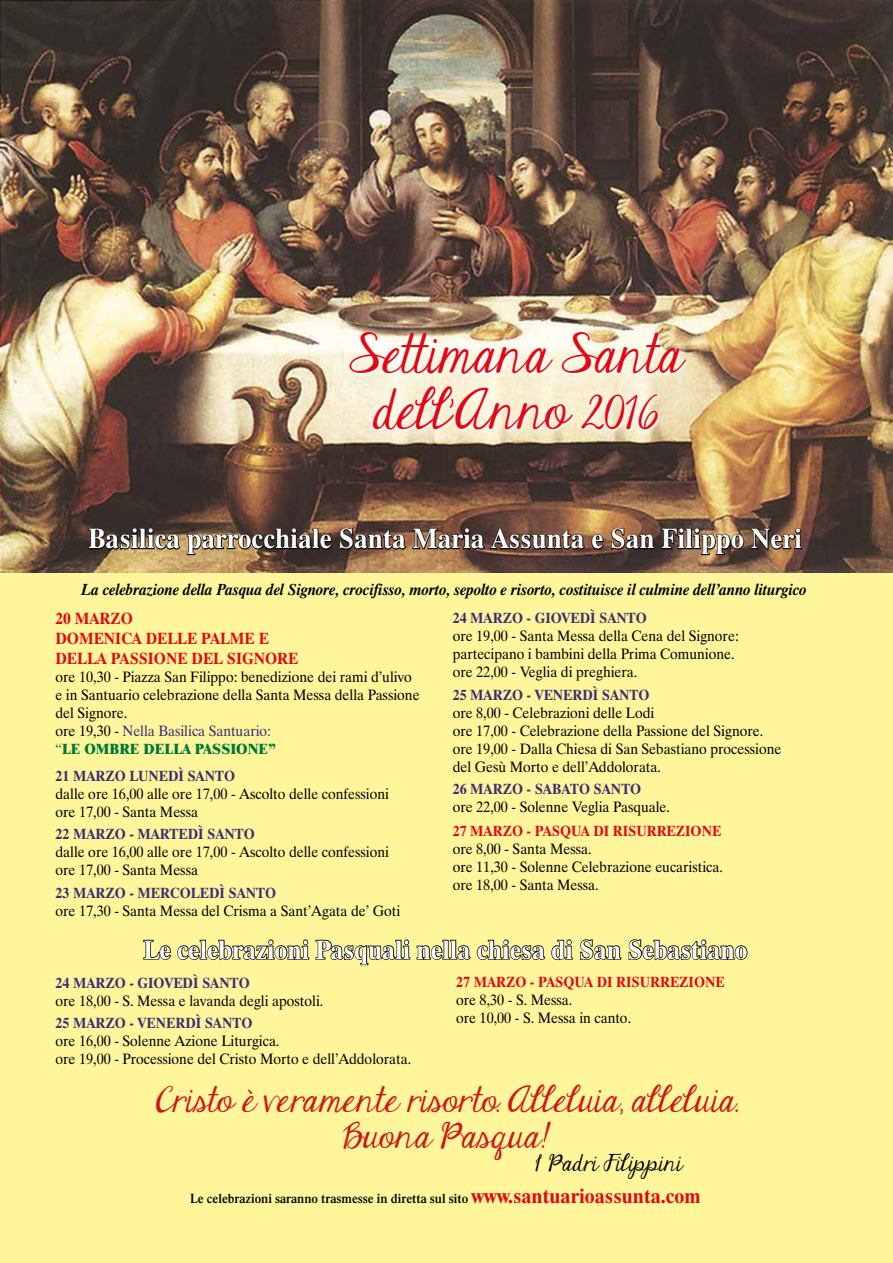
<style>
.page{position:relative;width:893px;height:1263px;background:#fff69b}
.page>*{position:absolute;margin:0;border:0;box-sizing:border-box;transform-origin:0 0}
.t1{font:46.5px/55.5px "Janda Elegant Handwriting";color:#e30613;text-align:center;scale:.94 1}
.t2{font:30px/36px "Janda Elegant Handwriting";color:#cd171a;text-align:center}
.t3{font:700 28.5px "Dutch 801 BT";color:#fff;scale:.94 1}
.t4{font:700 27px "Dutch 801 BT";color:#fff;scale:.94 1}
.t5{font:19.5px "Janda Elegant Handwriting";color:#000}
.t6{font:italic 700 16.5px "Dutch 801 BT";color:#000;scale:.94 1}
.t7{font:700 16.5px/19.8px "Dutch 801 BT";color:#e30613;scale:.94 1}
.t8{font:15px/18px "Dutch 801 BT";color:#000;scale:.94 1}
.t9{font:700 15px "Dutch 801 BT";color:#3b2c76;scale:.94 1}
.t10{font:700 15px "Dutch 801 BT";color:#e30613;scale:.94 1}
.t11{font:600 13.5px "Dutch 801 BT";color:#000;scale:.94 1}
.s1{font-size:39px}
.s2{color:#3b2c76}
.s3{color:#00763c}
.s4{font-weight:800;color:#00763c}
.s5{font-weight:700;font-size:21px;color:#e30613}
</style>
<div class="page">
<img style="left:0;top:0;width:893px;height:572px">
<svg style="left:87px;top:527px;width:246px;height:29px"></svg>
<svg style="left:339px;top:524px;width:464px;height:32px"></svg>
<svg style="left:341px;top:323px;width:354px;height:115px"></svg>
<svg style="left:143px;top:939px;width:479px;height:27px"></svg>
<svg style="left:628px;top:939px;width:120px;height:22px"></svg>
<h1 class="t1" style="left:349px;top:329px;width:356px">Settimana Santa dell'Anno <span class="s1">2016</span></h1>
<h3 class="t3" style="left:88px;top:521px;width:761px">BASILICA PARROCCHIALE SANTA MARIA ASSUNTA E SAN FILIPPO NERI</h3>
<p class="t6" style="left:82px;top:579px;width:773px">La celebrazione della Pasqua del Signore, crocifisso, morto, sepolto e risorto, costituisce il culmine dell’anno liturgico</p>
<p class="t7" style="left:55px;top:609px;width:225px">20 MARZO<br>DOMENICA DELLE PALME E<br>DELLA</p>
<p class="t9" style="left:453px;top:609px;width:197px">24 MARZO - GIOVEDÌ SANTO</p>
<p class="t8" style="left:453px;top:627px;width:306px">ore 19,00 - Santa Messa della Cena del Signore: partecipano i bambini della Prima Comunione. ore 22,00 - Veglia di preghiera.</p>
<p class="t9" style="left:453px;top:685px;width:200px">25 MARZO - VENERDÌ SANTO</p>
<p class="t8" style="left:453px;top:703px;width:351px">ore 8,00 - Celebrazioni delle Lodi<br>ore 17,00 - Celebrazione della Passione del Signore. ore 19,00 - Dalla Chiesa di San Sebastiano processione del Gesù Morto e dell’Addolorata.</p>
<p class="t9" style="left:453px;top:780px;width:191px">26 MARZO - SABATO SANTO</p>
<p class="t8" style="left:453px;top:798px;width:233px">ore 22,00 - Solenne Veglia Pasquale.</p>
<p class="t10" style="left:453px;top:822px;width:208px">27 MARZO - PASQUA DI RISURR</p>
<p class="t10" style="left:667px;top:822px;width:60px">EZIONE</p>
<p class="t8" style="left:453px;top:840px;width:289px">ore 8,00 - Santa Messa.<br>ore 11,30 - Solenne Celebrazione eucaristica. ore 18,00 - Santa Messa.</p>
<p class="t7" style="left:111px;top:648px;width:20px">PASSI</p>
<p class="t7" style="left:154px;top:648px;width:53px">ONE DEL</p>
<p class="t7" style="left:227px;top:648px;width:74px">SIGNORE</p>
<p class="t8" style="left:56px;top:668px;width:389px">ore 10,30 - Piazza San Filippo: benedizione dei rami d’ulivo e in Santuario celebrazione della Santa Messa della Passione del Signore.<br>ore 19,30 - <span class="s2">Nella Basilica Santuario:<br></span><span class="s3">“</span><span class="s4">LE OMBRE DELLA PASSIONE”</span></p>
<p class="t9" style="left:56px;top:767px;width:111px">21 MARZO LUNED</p>
<p class="t9" style="left:178px;top:767px;width:62px">Ì SANTO</p>
<p class="t8" style="left:56px;top:785px;width:356px">dalle ore 16,00 alle ore 17,00 - Ascolto delle confessioni ore 17,00 - Santa Messa</p>
<p class="t9" style="left:56px;top:825px;width:214px">22 MARZO - MARTEDÌ SANTO</p>
<p class="t8" style="left:56px;top:843px;width:356px">dalle ore 16,00 alle ore 17,00 - Ascolto delle confessioni ore 17,00 - Santa Messa</p>
<p class="t9" style="left:56px;top:884px;width:155px">23 MARZO - MERC OLED</p>
<p class="t9" style="left:219px;top:884px;width:62px">Ì SANTO</p>
<p class="t8" style="left:56px;top:902px;width:368px">ore 17,30 - Santa Messa del Crisma a Sant’Agata de’ Goti</p>
<h3 class="t4" style="left:143px;top:933px;width:644px">LE CELEBRAZIONI PASQUALI NELLA CHIESA DI SAN SEBASTIANO</h3>
<p class="t9" style="left:56px;top:973px;width:197px">24 MARZO - GIOVEDÌ SANTO</p>
<p class="t8" style="left:56px;top:991px;width:286px">ore 18,00 - S. Messa e lavanda degli apostoli.</p>
<p class="t9" style="left:56px;top:1014px;width:200px">25 MARZO - VENERDÌ SANTO</p>
<p class="t8" style="left:56px;top:1032px;width:380px">ore 16,00 - Solenne Azione Liturgica.<br>ore 19,00 - Processione del Cristo Morto e dell’Addolorata.</p>
<p class="t10" style="left:456px;top:973px;width:208px">27 MARZO - PASQUA DI RISURR</p>
<p class="t10" style="left:670px;top:973px;width:60px">EZIONE</p>
<p class="t8" style="left:456px;top:991px;width:188px">ore 8,30 - S. Messa.<br>ore 10,00 - S. Messa in canto.</p>
<h2 class="t2" style="left:156px;top:1083px;width:584px">Cristo è veramente risorto. Alleluia, alleluia.<br>Buona Pasqua!</h2>
<h3 class="t5" style="left:536px;top:1149px;width:148px">I Padri Filippini</h3>
<p class="t11" style="left:190px;top:1189px;width:544px">Le celebrazioni saranno trasmesse in diretta sul sito <span class="s5">WWW.SANTUARIOASSUNTA.COM</span></p>
</div>
